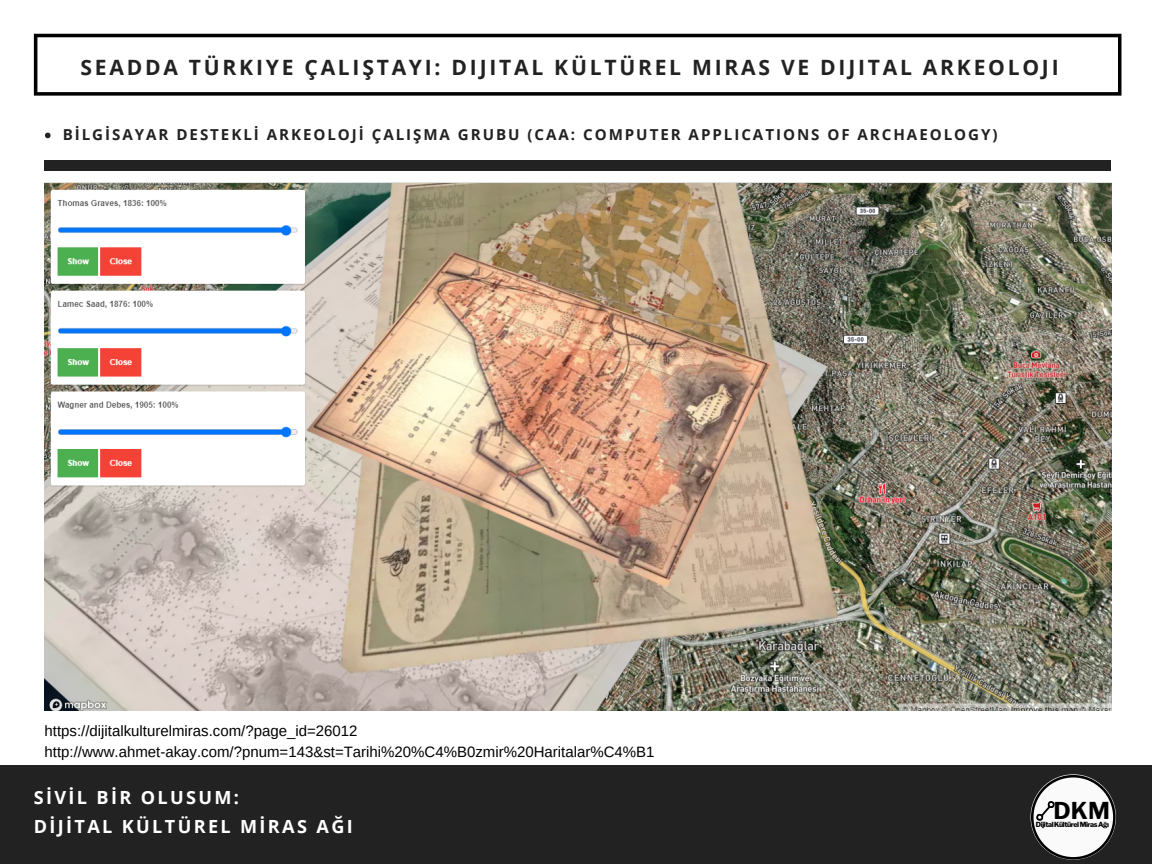
<style>
.page{position:relative;width:1152px;height:864px;background:#fff}
.page>*{position:absolute;margin:0;border:0;box-sizing:border-box;transform-origin:0 0}
.t1{font:700 23.1px "Libre Franklin";color:#000}
.t2{font:700 21.15px "Open Sans";letter-spacing:.13em;color:#222}
.t3{font:700 18.15px/29.2px "Open Sans";letter-spacing:.13em;color:#fff}
.t4{font:700 15.15px "Open Sans";letter-spacing:.13em;color:#222}
.t5{font:15px/20.2px "Arimo";color:#000}
.t6{font:800 7.05px "Libre Franklin";letter-spacing:-.06em;color:#000}
</style>
<div class="page">
<svg style="left:34px;top:34px;width:1087px;height:62px"></svg>
<div style="left:45px;top:161px;width:1066px;height:10px;background:#222"></div>
<img style="left:45px;top:182px;width:1066px;height:529px">
<svg style="left:45px;top:133px;width:6px;height:5px"></svg>
<div style="left:0;top:766px;width:1152px;height:98px;background:#222"></div>
<svg style="left:1031px;top:775px;width:85px;height:85px"></svg>
<h2 class="t2" style="left:81px;top:53px;width:980px">SEADDA TÜRKIYE ÇALIŞTAYI: DIJITAL KÜLTÜREL MIRAS VE DIJITAL ARKEOLOJI</h2>
<p class="t4" style="left:63px;top:124px;width:936px">BİLGİSAYAR DESTEKLİ ARKEOLOJİ ÇALIŞMA GRUBU (CAA: COMPUTER APPLICATIONS OF ARCHAEOLOGY)</p>
<p class="t5" style="left:45px;top:721px;width:612px">https://dijitalkulturelmiras.com/?page_id=26012 http://www.ahmet-akay.com/?pnum=143&amp;st=Tarihi%20%C4%B0zmir%20Haritalar%C4%B1</p>
<p class="t3" style="left:34px;top:782px;width:321px">SİVİL BİR OLUSUM:<br>DİJİTAL KÜLTÜREL MİRAS AĞI</p>
<h1 class="t1" style="left:1054px;top:797px;width:58px">DKM</h1>
<p class="t6" style="left:1036px;top:820px;width:75px">DijitalKültürelMirasAğı</p>
</div>
